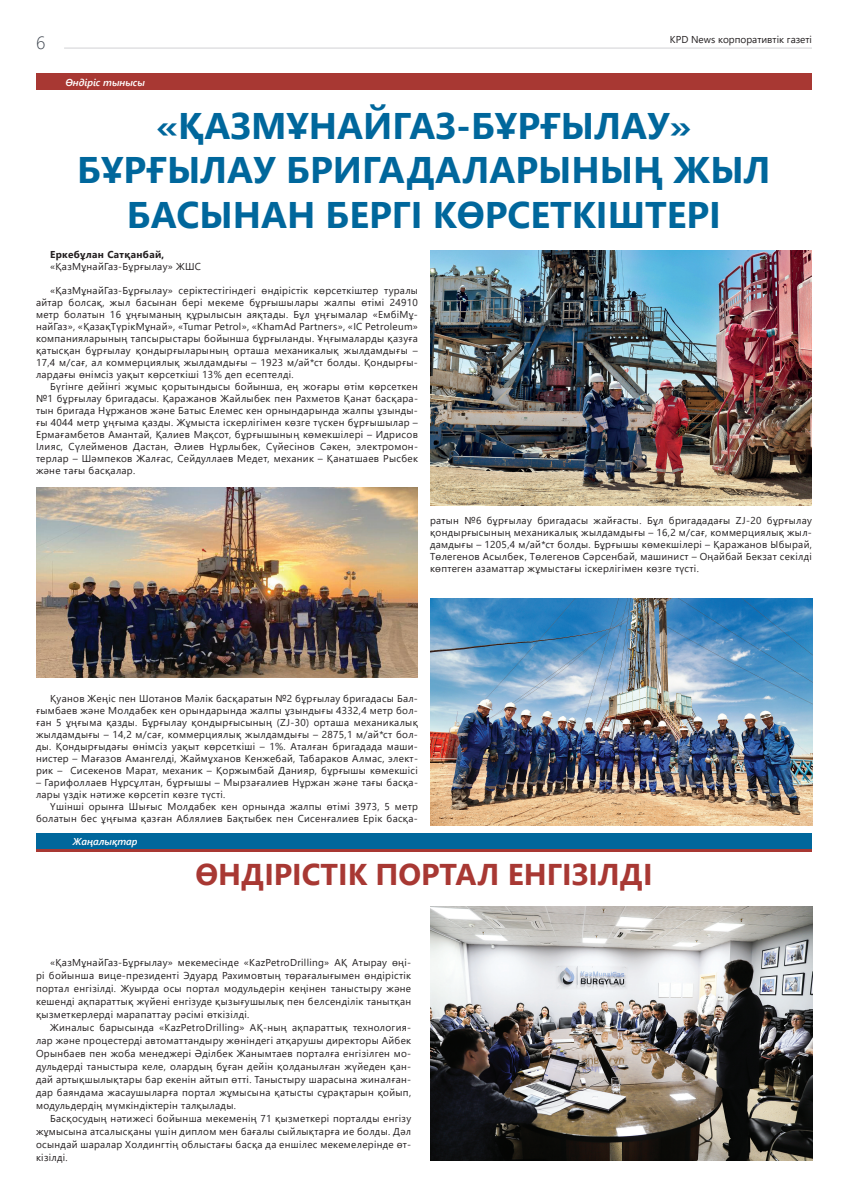
<style>
.page{position:relative;width:848px;height:1197px;background:#fff}
.page>*{position:absolute;margin:0;border:0;box-sizing:border-box;transform-origin:0 0}
.t1{font:700 37px/44.4px "Segoe UI";color:#00679c;text-align:center}
.t2{font:700 30px "Segoe UI";color:#a83833}
.t3{font:300 18px "Segoe UI";color:#3d444e}
.t4{font:10px/12px "Segoe UI";letter-spacing:.03em;color:#231f20;text-align:justify}
.t5{font:10px "Segoe UI";color:#231f20}
.t6{font:italic 600 10px "Segoe UI";color:#fff}
.t7{font:700 10px "Segoe UI";letter-spacing:.03em;color:#231f20}
</style>
<div class="page">
<hr style="left:64px;top:48px;width:748px;height:1px;background:#d1d2d4">
<div style="left:36px;top:833px;width:776px;height:16px;background:#00679c"></div>
<hr style="left:36px;top:849px;width:776px;height:2px;background:#a83833">
<div style="left:36px;top:74px;width:776px;height:16px;background:#a83833"></div>
<img style="left:36px;top:487px;width:382px;height:190px">
<img style="left:430px;top:250px;width:382px;height:255px">
<img style="left:430px;top:906px;width:382px;height:254px">
<img style="left:430px;top:598px;width:382px;height:227px">
<h3 class="t3" style="left:36px;top:26px;width:11px">6</h3>
<p class="t5" style="left:670px;top:30px;width:143px">KPD News корпоративтік газеті</p>
<p class="t6" style="left:65px;top:73px;width:81px">Өндіріс тынысы</p>
<h1 class="t1" style="left:77px;top:100px;width:694px">«ҚАЗМҰНАЙГАЗ-БҰРҒЫЛАУ»<br>БҰРҒЫЛАУ БРИГАДАЛАРЫНЫҢ ЖЫЛ<br>БАСЫНАН БЕРГІ КӨРСЕТКІШТЕРІ</h1>
<p class="t7" style="left:50px;top:245px;width:116px">Еркебұлан Сатқанбай,</p>
<p class="t4" style="left:50px;top:259px;width:152px">«ҚазМұнайГаз-Бұрғылау» ЖШС</p>
<p class="t4" style="left:36px;top:283px;width:383px;text-indent:14px">«ҚазМұнайГаз-Бұрғылау» серіктестігіндегі өндірістік көрсеткіштер туралы айтар болсақ, жыл басынан бері мекеме бұрғышылары жалпы өтімі 24910 метр болатын 16 ұңғыманың құрылысын аяқтады. Бұл ұңғымалар «ЕмбіМұ&shy;найГаз», «ҚазақТүрікМұнай», «Tumar Petrol», «KhamAd Partners», «IC Petroleum» компанияларының тапсырыстары бойынша бұрғыланды. Ұңғымаларды қазуға қатысқан бұрғылау қондырғыларының орташа механикалық жылдамдығы – 17,4 м/сағ, ал коммерциялық жылдамдығы – 1923 м/ай*ст болды. Қондырғы&shy;лардағы өнімсіз уақыт көрсеткіші 13% деп есептелді.</p>
<p class="t4" style="left:36px;top:379px;width:383px;text-indent:14px">Бүгінге дейінгі жұмыс қорытындысы бойынша, ең жоғары өтім көрсеткен №1 бұрғылау бригадасы. Қаражанов Жайлыбек пен Рахметов Қанат басқара&shy;тын бригада Нұржанов және Батыс Елемес кен орнындарында жалпы ұзынды&shy;ғы 4044 метр ұңғыма қазды. Жұмыста іскерлігімен көзге түскен бұрғышылар – Ермағамбетов Амантай, Қалиев Мақсот, бұрғышының көмекшілері – Идрисов Ілияс, Сүлейменов Дастан, Әлиев Нұрлыбек, Сүйесінов Сәкен, электромон&shy;терлар – Шәмпеков Жалғас, Сейдуллаев Медет, механик – Қанатшаев Рысбек және тағы басқалар.</p>
<p class="t4" style="left:430px;top:513px;width:383px">ратын №6 бұрғылау бригадасы жайғасты. Бұл бригададағы ZJ-20 бұрғылау қондырғысының механикалық жылдамдығы – 16,2 м/сағ, коммерциялық жыл&shy;дамдығы – 1205,4 м/ай*ст болды. Бұрғышы көмекшілері – Қаражанов Ыбырай, Төлегенов Асылбек, Төлегенов Сәрсенбай, машинист – Оңайбай Бекзат секілді көптеген азаматтар жұмыстағы іскерлігімен көзге түсті.</p>
<p class="t4" style="left:36px;top:691px;width:383px;text-indent:14px">Қуанов Жеңіс пен Шотанов Мәлік басқаратын №2 бұрғылау бригадасы Бал&shy;ғымбаев және Молдабек кен орындарында жалпы ұзындығы 4332,4 метр бол&shy;ған 5 ұңғыма қазды. Бұрғылау қондырғысының (ZJ-30) орташа механикалық жылдамдығы – 14,2 м/сағ, коммерциялық жылдамдығы – 2875,1 м/ай*ст бол&shy;ды. Қондырғыдағы өнімсіз уақыт көрсеткіші – 1%. Аталған бригадада маши&shy;нистер – Мағазов Амангелді, Жаймұханов Кенжебай, Табараков Алмас, элект&shy;рик – Сисекенов Марат, механик – Қоржымбай Данияр, бұрғышы көмекшісі</p>
<p class="t4" style="left:36px;top:775px;width:383px">– Гарифоллаев Нұрсұлтан, бұрғышы – Мырзағалиев Нұржан және тағы басқа&shy;лары үздік нәтиже көрсетіп көзге түсті.</p>
<p class="t4" style="left:36px;top:799px;width:383px;text-align:right">Үшінші орынға Шығыс Молдабек кен орнында жалпы өтімі 3973, 5 метр болатын бес ұңғыма қазған Аблялиев Бақтыбек пен Сисенғалиев Ерік басқа-</p>
<p class="t6" style="left:73px;top:832px;width:66px">Жаңалықтар</p>
<h2 class="t2" style="left:195px;top:846px;width:459px">ӨНДІРІСТІК ПОРТАЛ ЕНГІЗІЛДІ</h2>
<p class="t4" style="left:36px;top:954px;width:377px;line-height:13px;text-indent:14px">«ҚазМұнайГаз-Бұрғылау» мекемесінде «KazPetroDrilling» АҚ Атырау өңі&shy;рі бойынша вице-президенті Эдуард Рахимовтың төрағалығымен өндірістік портал енгізілді. Жуырда осы портал модульдерін кеңінен таныстыру және кешенді ақпараттық жүйені енгізуде қызығушылық пен белсенділік танытқан қызметкерлерді марапаттау рәсімі өткізілді.</p>
<p class="t4" style="left:36px;top:1019px;width:377px;line-height:13px;text-indent:14px">Жиналыс барысында «KazPetroDrilling» АҚ-ның ақпараттық технология&shy;лар және процестерді автоматтандыру жөніндегі атқарушы директоры Айбек Орынбаев пен жоба менеджері Әділбек Жанымтаев порталға енгізілген мо&shy;дульдерді таныстыра келе, олардың бұған дейін қолданылған жүйеден қан&shy;дай артықшылықтары бар екенін айтып өтті. Таныстыру шарасына жиналған&shy;дар баяндама жасаушыларға портал жұмысына қатысты сұрақтарын қойып, модульдердің мүмкіндіктерін талқылады.</p>
<p class="t4" style="left:36px;top:1110px;width:377px;line-height:13px;text-indent:14px">Басқосудың нәтижесі бойынша мекеменің 71 қызметкері порталды енгізу жұмысына атсалысқаны үшін диплом мен бағалы сыйлықтарға ие болды. Дәл осындай шаралар Холдингтің облыстағы басқа да еншілес мекемелерінде өт&shy;кізілді.</p>
</div>
